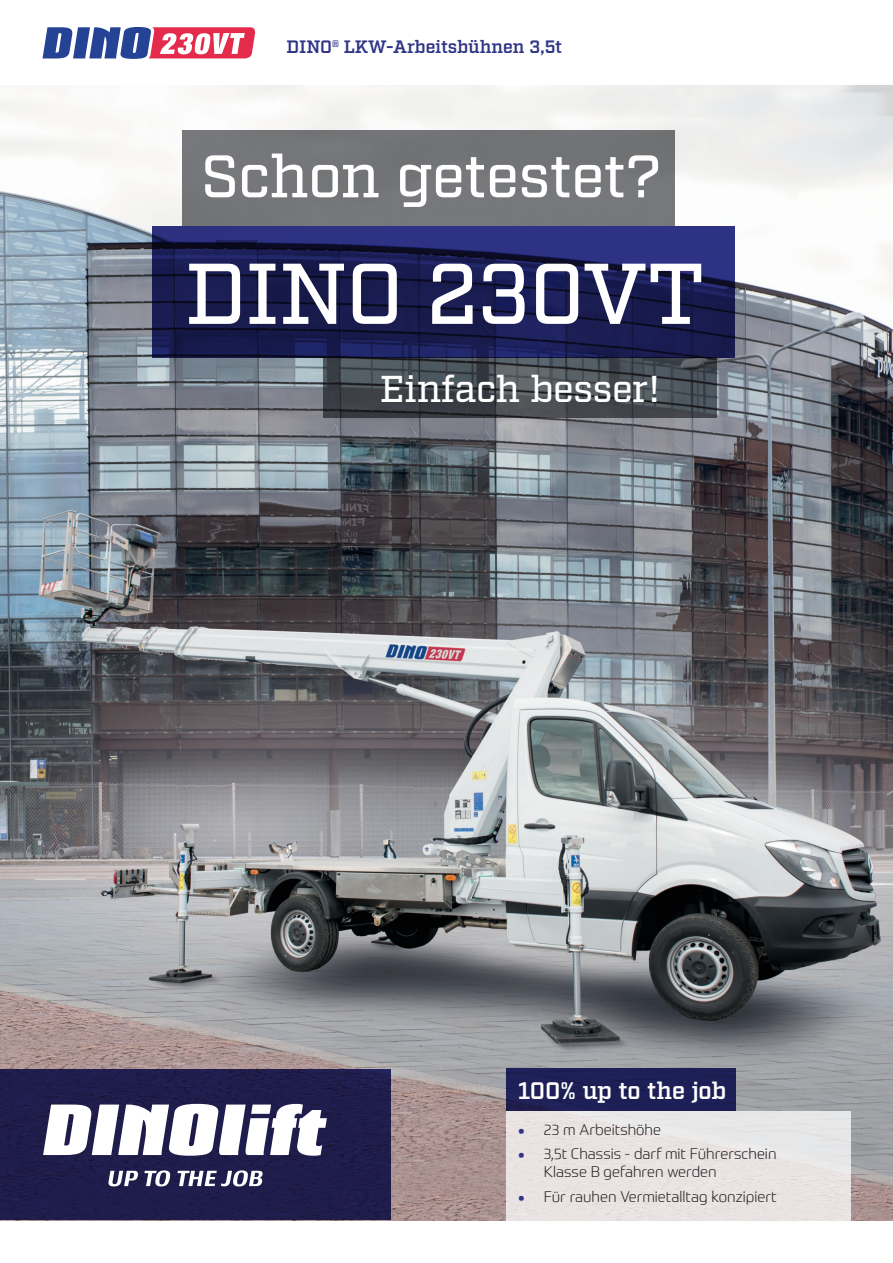
<style>
.page{position:relative;width:893px;height:1263px;background:#fff}
.page>*{position:absolute;margin:0;border:0;box-sizing:border-box;transform-origin:0 0}
.t1{font:500 85.95px "Factoria";color:#fff}
.t2{font:500 60px "Factoria";letter-spacing:-.01em;color:#fff}
.t3{font:500 37.35px "Factoria";letter-spacing:-.01em;color:#fff}
.t4{font:600 23.85px "Factoria";letter-spacing:-.01em;color:#fff}
.t5{font:600 18px "Factoria";letter-spacing:-.01em;color:#2f3486}
.t6{font:300 15px/18px "Prometo";color:#231f20}
.s1{font-weight:900;font-size:13.5px;color:#2f3486}
</style>
<div class="page">
<img style="left:0;top:85px;width:893px;height:1135px">
<div style="left:0;top:1069px;width:391px;height:151px;background:#1f1d4c"></div>
<svg style="left:43px;top:1104px;width:284px;height:52px"></svg>
<svg style="left:108px;top:1171px;width:30px;height:15px"></svg>
<svg style="left:144px;top:1170px;width:26px;height:16px"></svg>
<svg style="left:177px;top:1170px;width:86px;height:16px"></svg>
<svg style="left:152px;top:226px;width:583px;height:132px;background:#1c1f57"></svg>
<div style="left:506px;top:1068px;width:230px;height:43px;background:#1d2057"></div>
<div style="left:506px;top:1111px;width:344px;height:109px;background:#e9e4e3"></div>
<svg style="left:43px;top:27px;width:213px;height:32px"></svg>
<div style="left:182px;top:131px;width:493px;height:95px;background:#77797c"></div>
<svg style="left:323px;top:358px;width:394px;height:60px;background:#444a50"></svg>
<p class="t5" style="left:287px;top:36px;width:277px">DINO® LKW-Arbeitsbühnen 3,5t</p>
<h2 class="t2" style="left:202px;top:141px;width:461px">Schon getestet?</h2>
<h1 class="t1" style="left:185px;top:243px;width:521px">DINO 230VT</h1>
<h3 class="t3" style="left:380px;top:367px;width:281px">Einfach besser!</h3>
<h3 class="t4" style="left:518px;top:1076px;width:209px">100% up to the job</h3>
<p class="t6" style="left:518px;top:1121px;width:144px"><span class="s1">•</span> 23 m Arbeitshöhe</p>
<p class="t6" style="left:544px;top:1145px;width:234px;text-indent:-26px"><span class="s1">•</span> 3,5t Chassis - darf mit Führerschein<br>Klasse B gefahren werden</p>
<p class="t6" style="left:518px;top:1187px;width:260px"><span class="s1">•</span> Für rauhen Vermietalltag konzipiert</p>
</div>
